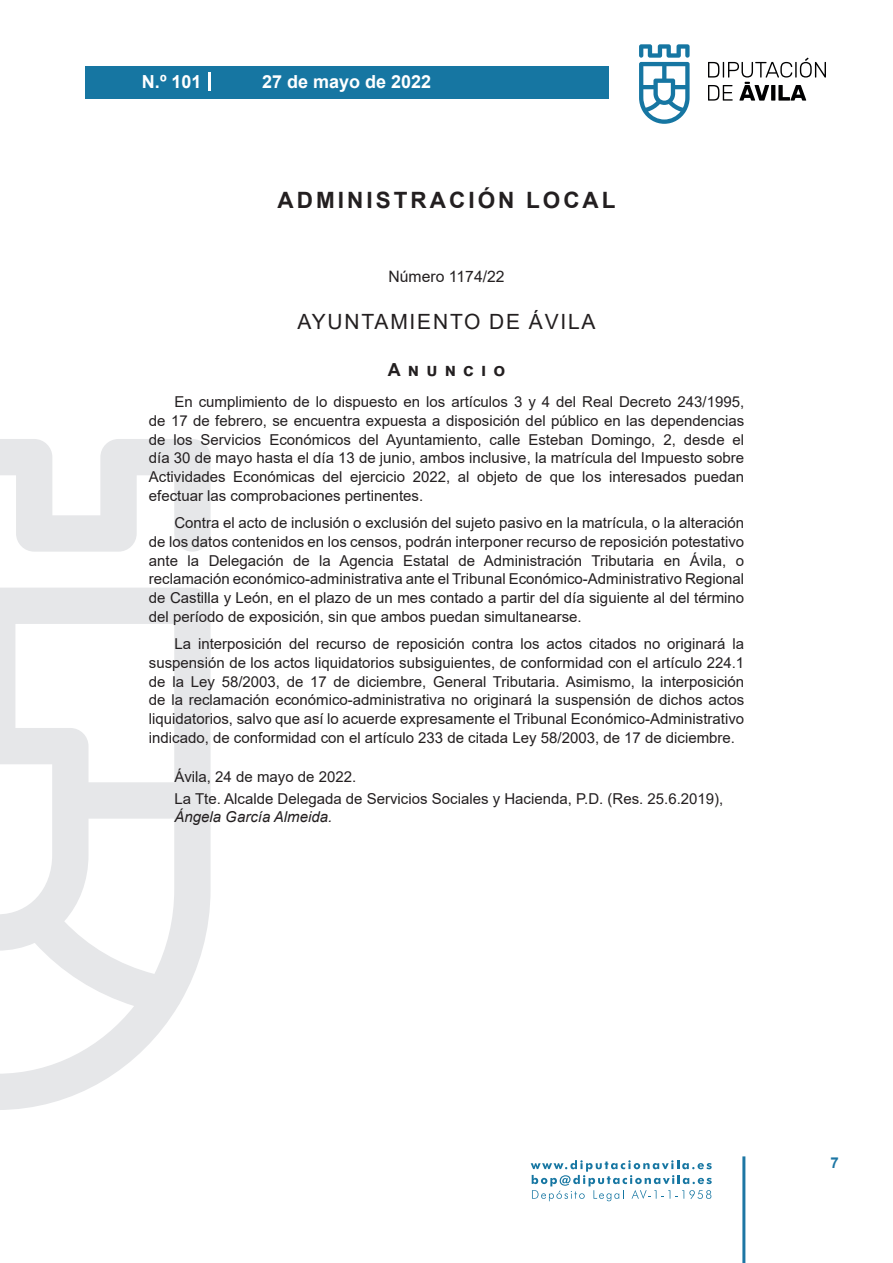
<style>
.page{position:relative;width:893px;height:1263px;background:#fff}
.page>*{position:absolute;margin:0;border:0;box-sizing:border-box;transform-origin:0 0}
.t1{font:700 22.5px "Arial";letter-spacing:.135em;color:#231f20}
.t2{font:21px "Arial";letter-spacing:.085em;color:#231f20}
.t3{font:700 18px "Arial";color:#fff}
.t4{font:700 18px "Arial";letter-spacing:.4em;color:#231f20}
.t5{font:15.75px "Arial";color:#231f20}
.t6{font:15px/18.8px "Arial";color:#231f20;text-align:justify}
.t7{font:italic 15px "Arial";color:#231f20}
.t8{font:700 15px "Arial";color:#1d76a4}
</style>
<div class="page">
<svg style="left:531px;top:1160px;width:181px;height:41px"></svg>
<div style="left:85px;top:66px;width:523px;height:33px;background:#1676a2"></div>
<svg style="left:639px;top:44px;width:51px;height:80px"></svg>
<svg style="left:708px;top:58px;width:118px;height:43px"></svg>
<hr style="left:742px;top:1156px;width:3px;height:107px;background:#1d76a4">
<svg style="left:208px;top:72px;width:2px;height:18px"></svg>
<svg style="left:0;top:439px;width:211px;height:671px"></svg>
<p class="t3" style="left:142px;top:69px;width:61px">N.º 101</p>
<p class="t3" style="left:262px;top:69px;width:171px">27 de mayo de 2022</p>
<h1 class="t1" style="left:277px;top:184px;width:340px">ADMINISTRACIÓN LOCAL</h1>
<p class="t5" style="left:388px;top:266px;width:118px">Número 1174/22</p>
<h2 class="t2" style="left:298px;top:307px;width:299px">AYUNTAMIENTO DE ÁVILA</h2>
<p class="t4" style="left:388px;top:357px;width:119px">Anuncio</p>
<p class="t6" style="left:149px;top:392px;width:597px;text-indent:26px">En cumplimiento de lo dispuesto en los artículos 3 y 4 del Real Decreto 243/1995, de 17 de febrero, se encuentra expuesta a disposición del público en las dependencias de los Servicios Económicos del Ayuntamiento, calle Esteban Domingo, 2, desde el día 30 de mayo hasta el día 13 de junio, ambos inclusive, la matrícula del Impuesto sobre Actividades Económicas del ejercicio 2022, al objeto de que los interesados puedan efectuar las comprobaciones pertinentes.</p>
<p class="t6" style="left:149px;top:513px;width:597px;text-indent:26px">Contra el acto de inclusión o exclusión del sujeto pasivo en la matrícula, o la alteración de los datos contenidos en los censos, podrán interponer recurso de reposición potestativo ante la Delegación de la Agencia Estatal de Administración Tributaria en Ávila, o reclamación económico-administrativa ante el Tribunal Económico-Administrativo Regional de Castilla y León, en el plazo de un mes contado a partir del día siguiente al del término del período de exposición, sin que ambos puedan simultanearse.</p>
<p class="t6" style="left:149px;top:634px;width:597px;text-indent:26px">La interposición del recurso de reposición contra los actos citados no originará la suspensión de los actos liquidatorios subsiguientes, de conformidad con el artículo 224.1 de la Ley 58/2003, de 17 de diciembre, General Tributaria. Asimismo, la interposición de la reclamación económico-administrativa no originará la suspensión de dichos actos liquidatorios, salvo que así lo acuerde expresamente el Tribunal Económico-Administrativo indicado, de conformidad con el artículo 233 de citada Ley 58/2003, de 17 de diciembre.</p>
<p class="t6" style="left:174px;top:766px;width:550px;line-height:22.2px">Ávila, 24 de mayo de 2022.<br>La Tte. Alcalde Delegada de Servicios Sociales y Hacienda, P.D. (Res. 25.6.2019),</p>
<p class="t7" style="left:174px;top:807px;width:159px">Ángela García Almeida.</p>
<p class="t8" style="left:831px;top:1152px;width:10px">7</p>
</div>
